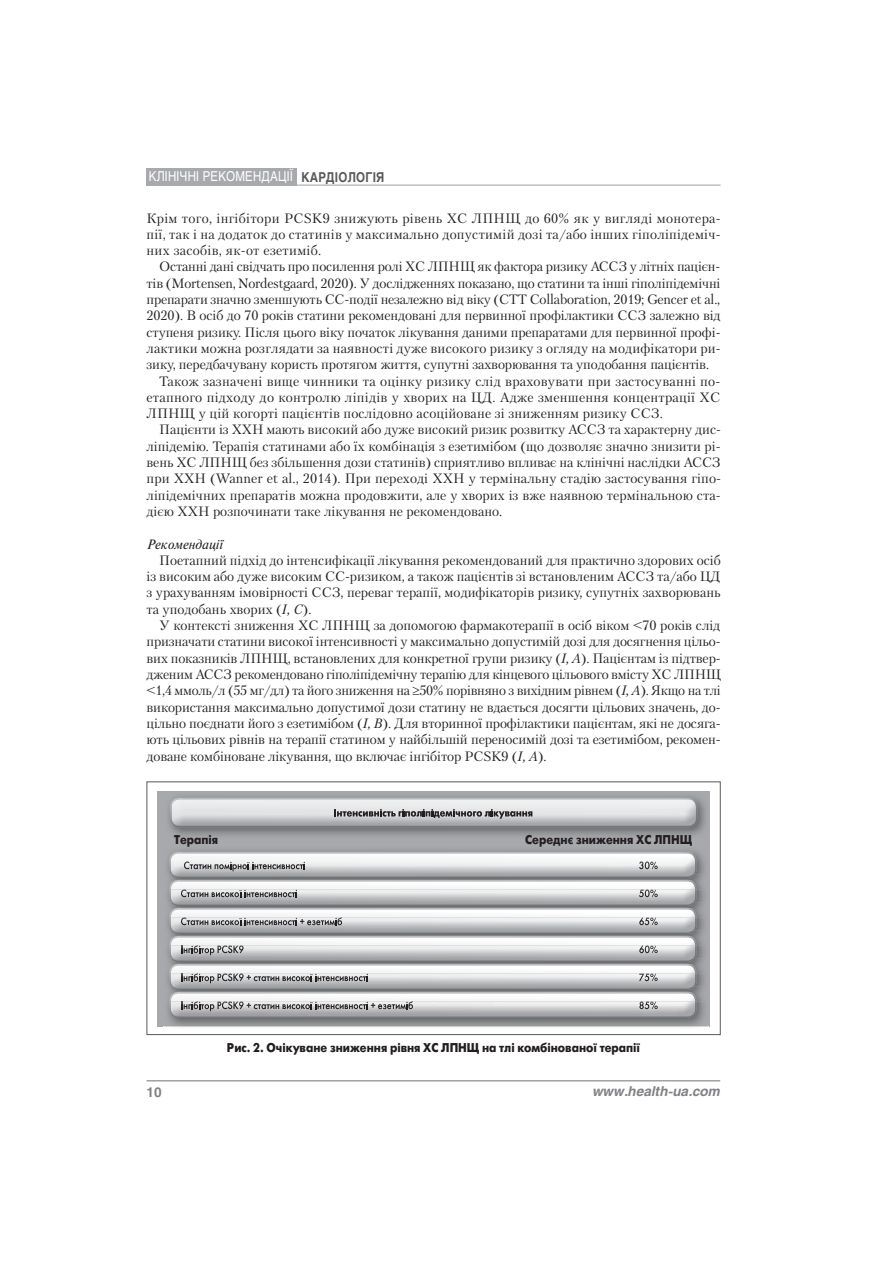
<style>
.page{position:relative;width:893px;height:1263px;background:#fff}
.page>*{position:absolute;margin:0;border:0;box-sizing:border-box;transform-origin:0 0}
.t1{font:13.5px/16.4px "Petersburg C";color:#231f20;text-align:justify}
.t2{font:13.5px "Helios";letter-spacing:.02em;color:#fff;scale:.85 1}
.t3{font:italic 700 13.5px "Helios";color:#808285}
.t4{font:italic 13.5px "Newton C";color:#231f20}
.t5{font:700 13.5px "Helios";color:#808285}
.t6{font:700 12.75px "Futuris C";color:#231f20;scale:.9 1}
.s1{font-weight:700;color:#58595b}
.s2{font-style:italic}
</style>
<div class="page">
<div style="left:147px;top:168px;width:150px;height:18px;background:#a7a9ac"></div>
<hr style="left:273px;top:185px;width:448px;height:1px;background:#a7a9ac">
<hr style="left:147px;top:1080px;width:573px;height:1px;background:#808285">
<svg style="left:157px;top:791px;width:553px;height:235px;background:#919396"></svg>
<img style="left:170px;top:798px;width:527px;height:29px">
<img style="left:168px;top:850px;width:536px;height:24px">
<img style="left:169px;top:852px;width:527px;height:22px">
<img style="left:173px;top:874px;width:520px;height:3px">
<img style="left:169px;top:880px;width:527px;height:22px">
<img style="left:173px;top:902px;width:520px;height:3px">
<img style="left:169px;top:908px;width:527px;height:22px">
<img style="left:173px;top:930px;width:520px;height:3px">
<img style="left:169px;top:936px;width:527px;height:22px">
<img style="left:173px;top:958px;width:520px;height:2px">
<img style="left:169px;top:964px;width:527px;height:22px">
<img style="left:166px;top:986px;width:540px;height:15px">
<img style="left:173px;top:986px;width:520px;height:2px">
<img style="left:169px;top:992px;width:527px;height:26px">
<div style="left:147px;top:781px;width:574px;height:254px;border:1px solid #58595b"></div>
<p class="t2" style="left:149px;top:172px;width:279px">КЛІНІЧНІ РЕКОМЕНДАЦІЇ <span class="s1">КАРДІОЛОГІЯ</span></p>
<p class="t1" style="left:147px;top:210px;width:576px">Крім того, інгібітори PCSK9 знижують рівень ХС ЛПНЩ до 60% як у вигляді монотера&shy;пії, так і на додаток до статинів у максимально допустимій дозі та/або інших гіполіпідеміч&shy;них засобів, як-от езетиміб.</p>
<p class="t1" style="left:159px;top:259px;width:562px">Останні дані свідчать про посилення ролі ХС ЛПНЩ як фактора ризику АССЗ у літніх пацієн-</p>
<p class="t1" style="left:147px;top:276px;width:575px">тів (Mortensen, Nordestgaard, 2020). У дослід жен нях показано, що статини та інші гіполіпідемічні</p>
<p class="t1" style="left:147px;top:292px;width:575px">препарати значно зменшують СС-події незалежно від віку (CTT Collaboration, 2019; Gencer et al.,</p>
<p class="t1" style="left:147px;top:308px;width:576px">2020). В осіб до 70 років статини рекомендовані для первинної профілактики ССЗ залежно від</p>
<p class="t1" style="left:147px;top:325px;width:576px">ступеня ризику. Після цього віку початок лікування даними препаратами для первинної профі-</p>
<p class="t1" style="left:147px;top:341px;width:576px">лактики можна розглядати за наявності дуже високого ризику з огляду на модифікатори ри-</p>
<p class="t1" style="left:147px;top:357px;width:564px">зику, передбачувану користь протягом життя, супутні захворювання та уподобання пацієнтів.</p>
<p class="t1" style="left:159px;top:373px;width:563px">Також зазначені вище чинники та оцінку ризику слід враховувати при застосуванні по-</p>
<p class="t1" style="left:147px;top:390px;width:575px">етапного підходу до контролю ліпідів у хворих на ЦД. Адже зменшення концентрації ХС</p>
<p class="t1" style="left:147px;top:406px;width:518px">ЛПНЩ у цій когорті пацієнтів послідовно асоційоване зі зниженням ризику ССЗ.</p>
<p class="t1" style="left:159px;top:422px;width:563px">Пацієнти із ХХН мають високий або дуже високий ризик розвитку АССЗ та характерну дис-</p>
<p class="t1" style="left:147px;top:439px;width:576px">ліпідемію. Терапія статинами або їх комбінація з езетимібом (що дозволяє значно знизити рі-</p>
<p class="t1" style="left:147px;top:455px;width:576px">вень ХС ЛПНЩ без збільшення дози статинів) сприятливо впливає на клінічні наслідки АССЗ</p>
<p class="t1" style="left:147px;top:471px;width:576px">при ХХН (Wanner et al., 2014). При переході ХХН у термінальну стадію застосування гіпо-</p>
<p class="t1" style="left:147px;top:488px;width:576px">ліпідемічних препаратів можна продовжити, але у хворих із вже наявною термінальною ста-</p>
<p class="t1" style="left:147px;top:504px;width:357px">дією ХХН розпочинати таке лікування не рекомендовано.</p>
<p class="t4" style="left:147px;top:537px;width:78px">Рекомендації</p>
<p class="t1" style="left:147px;top:553px;width:576px;text-indent:13px">Поетапний підхід до інтенсифікації лікування рекомендований для практично здорових осіб із високим або дуже високим СС-ризиком, а також пацієнтів зі встановленим АССЗ та/або ЦД з урахуванням імовірності ССЗ, переваг терапії, модифікаторів ризику, супутніх захворювань та уподобань хворих (<span class="s2">І, С</span>).</p>
<p class="t1" style="left:147px;top:618px;width:576px;text-indent:13px">У контексті зниження ХС ЛПНЩ за до помогою фармакотерапії в осіб віком &lt;70 років слід призначати статини високої інтенсивності у максимально допустимій дозі для досягнення цільо&shy;вих показників ЛПНЩ, встановлених для конкретної групи ризику (<span class="s2">І, А</span>). Пацієнтам із підтвер&shy;дженим АССЗ рекомендовано гіполіпідемічну терапію для кінцевого цільового вмісту ХС ЛПНЩ &lt;1,4 ммоль/л (55 мг/дл) та його зниження на ▼50% порівняно з вихідним рівнем (<span class="s2">І, А</span>). Якщо на тлі використання максимально допустимої дози статину не вдається досягти цільових значень, до&shy;цільно поєднати його з езетимібом (<span class="s2">І, В</span>). Для вторинної профілактики пацієнтам, які не досяга&shy;ють цільових рівнів на терапії статином у найбільшій переносимій дозі та езетимібом, рекомен&shy;доване комбіноване лікування, що включає інгібітор PCSK9 (<span class="s2">І, А</span>).</p>
<p class="t6" style="left:174px;top:832px;width:51px">Терапія</p>
<p class="t6" style="left:525px;top:832px;width:187px">Середнє зниження ХС ЛПНЩ</p>
<p class="t6" style="left:227px;top:1040px;width:461px">Рис. 2. Очікуване зниження рівня ХС ЛПНЩ на тлі комбінованої терапії</p>
<p class="t5" style="left:147px;top:1087px;width:17px">10</p>
<p class="t3" style="left:593px;top:1083px;width:129px">www.health-ua.com</p>
</div>
